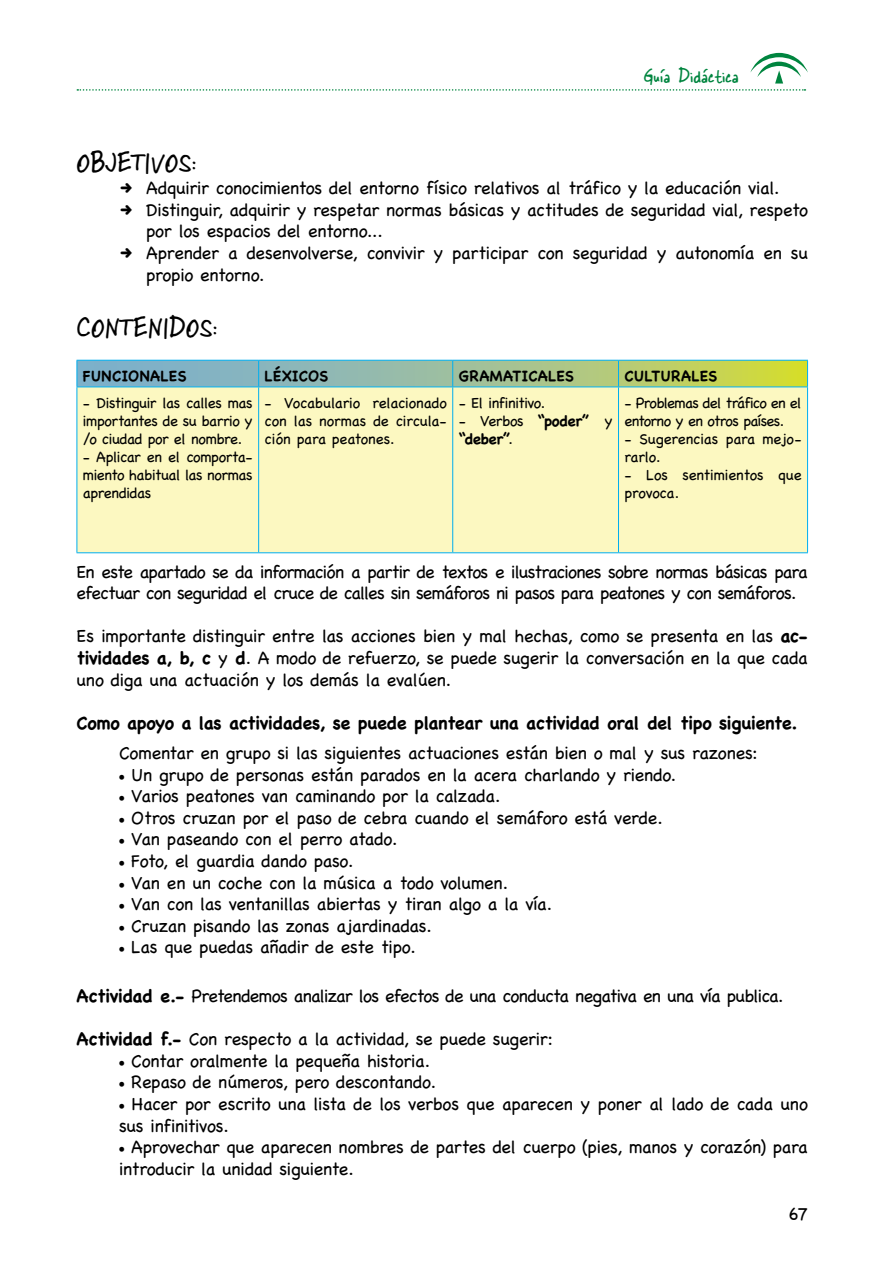
<style>
.page{position:relative;width:893px;height:1263px;background:#fff}
.page>*{position:absolute;margin:0;border:0;box-sizing:border-box;transform-origin:0 0}
.t1{font:30px "Skippy Sharpie";letter-spacing:-.005em;color:#000}
.t2{font:21px "Skippy Sharpie";color:#00853f}
.t3{font:18px/21.6px "Chalkboard";letter-spacing:-.025em;color:#000}
.t4{font:18px/21.6px "Chalkboard";letter-spacing:-.05em;color:#000}
.t5{font:18px "Chalkboard";letter-spacing:-.045em;color:#000}
.t6{font:700 18px "Chalkboard";letter-spacing:-.025em;color:#000}
.t7{font:15px/18px "Chalkboard";letter-spacing:-.025em;color:#000;text-align:justify}
.t8{font:700 15px/18px "Chalkboard";letter-spacing:.01em;color:#000}
.t9{font:15px/18px "Chalkboard";letter-spacing:-.05em;color:#000}
.s1{font-weight:400}
.s2{font-weight:700}
.s3{font-size:12px}
</style>
<div class="page">
<svg style="left:77px;top:53px;width:731px;height:38px"></svg>
<div style="left:78px;top:388px;width:729px;height:164px;background:#fcf8c1"></div>
<svg style="left:77px;top:360px;width:731px;height:27px;background:#98c09a"></svg>
<hr style="left:77px;top:387px;width:182px;height:1px;background:#00aeef">
<hr style="left:77px;top:387px;width:1px;height:165px;background:#00aeef">
<hr style="left:259px;top:387px;width:194px;height:1px;background:#00aeef">
<hr style="left:258px;top:387px;width:1px;height:165px;background:#00aeef">
<hr style="left:453px;top:387px;width:165px;height:1px;background:#00aeef">
<hr style="left:452px;top:387px;width:1px;height:165px;background:#00aeef">
<hr style="left:618px;top:387px;width:190px;height:1px;background:#00aeef">
<hr style="left:618px;top:387px;width:1px;height:165px;background:#00aeef">
<hr style="left:807px;top:387px;width:1px;height:165px;background:#00aeef">
<hr style="left:77px;top:552px;width:182px;height:1px;background:#00aeef">
<hr style="left:259px;top:552px;width:194px;height:1px;background:#00aeef">
<hr style="left:453px;top:552px;width:165px;height:1px;background:#00aeef">
<hr style="left:618px;top:552px;width:190px;height:1px;background:#00aeef">
<p class="t2" style="left:643px;top:59px;width:97px">Guía Didáctica</p>
<h1 class="t1" style="left:77px;top:138px;width:122px">OBJETIVOS:</h1>
<p class="t3" style="left:146px;top:177px;width:663px">Adquirir conocimientos del entorno físico relativos al tráfico y la educación vial.<br>Distinguir, adquirir y respetar normas básicas y actitudes de seguridad vial, respeto por los espacios del entorno...<br>Aprender a desenvolverse, convivir y participar con seguridad y autonomía en su propio entorno.</p>
<h1 class="t1" style="left:77px;top:304px;width:142px">conte nidos :</h1>
<p class="t8" style="left:83px;top:367px;width:105px">FUNCIONALES</p>
<p class="t8" style="left:265px;top:367px;width:65px">LÉXICOS</p>
<p class="t8" style="left:459px;top:367px;width:117px">GRAMATICALES</p>
<p class="t8" style="left:624px;top:367px;width:94px">CULTURALES</p>
<p class="t7" style="left:83px;top:393px;width:171px">- Distinguir las calles mas importantes de su barrio y /o ciudad por el nombre.</p>
<p class="t7" style="left:83px;top:447px;width:171px">- Aplicar en el comporta&shy;miento habitual las normas aprendidas</p>
<p class="t9" style="left:624px;top:393px;width:178px">- Problemas del tráfico en el entorno y en otros países.</p>
<p class="t7" style="left:624px;top:429px;width:179px">- Sugerencias para mejo&shy;rarlo.</p>
<p class="t7" style="left:624px;top:465px;width:179px">- Los sentimientos que provoca.</p>
<p class="t7" style="left:265px;top:393px;width:184px">- Vocabulario relacionado con las normas de circula&shy;ción para peatones.</p>
<p class="t7" style="left:459px;top:393px;width:88px">- El infinitivo.</p>
<p class="t8" style="left:459px;top:411px;width:155px"><span class="s1">- Verbos</span> “poder” <span class="s1">y </span>“deber”<span class="s1">.</span></p>
<p class="t4" style="left:77px;top:561px;width:733px">En este apartado se da información a partir de textos e ilustraciones sobre normas básicas para efectuar con seguridad el cruce de calles sin semáforos ni pasos para peatones y con semáforos.</p>
<p class="t3" style="left:77px;top:625px;width:733px;text-align:justify">Es importante distinguir entre las acciones bien y mal hechas, como se presenta en las <span class="s2">ac&shy;tividades a, b, c</span> y <span class="s2">d</span>. A modo de refuerzo, se puede sugerir la conversación en la que cada uno diga una actuación y los demás la evalúen.</p>
<p class="t6" style="left:77px;top:712px;width:723px">Como apoyo a las actividades, se puede plantear una actividad oral del tipo siguiente.</p>
<p class="t3" style="left:119px;top:742px;width:640px">Comentar en grupo si las siguientes actuaciones están bien o mal y sus razones:</p>
<p class="t3" style="left:119px;top:763px;width:559px"><span class="s3">•</span> Un grupo de personas están parados en la acera charlando y riendo.</p>
<p class="t3" style="left:119px;top:785px;width:383px"><span class="s3">•</span> Varios peatones van caminando por la calzada.</p>
<p class="t3" style="left:119px;top:807px;width:545px"><span class="s3">•</span> Otros cruzan por el paso de cebra cuando el semáforo está verde.</p>
<p class="t3" style="left:119px;top:828px;width:280px"><span class="s3">•</span> Van paseando con el perro atado.</p>
<p class="t3" style="left:119px;top:850px;width:236px"><span class="s3">•</span> Foto, el guardia dando paso.</p>
<p class="t3" style="left:119px;top:871px;width:390px"><span class="s3">•</span> Van en un coche con la música a todo volumen.</p>
<p class="t3" style="left:119px;top:893px;width:435px"><span class="s3">•</span> Van con las ventanillas abiertas y tiran algo a la vía.</p>
<p class="t3" style="left:119px;top:915px;width:314px"><span class="s3">•</span> Cruzan pisando las zonas ajardinadas.</p>
<p class="t3" style="left:119px;top:936px;width:298px"><span class="s3">•</span> Las que puedas añadir de este tipo.</p>
<p class="t5" style="left:77px;top:985px;width:708px"><span class="s2">Actividad e.-</span> Pretendemos analizar los efectos de una conducta negativa en una vía publica.</p>
<p class="t3" style="left:77px;top:1028px;width:478px"><span class="s2">Actividad f.-</span> Con respecto a la actividad, se puede sugerir:</p>
<p class="t3" style="left:119px;top:1050px;width:312px"><span class="s3">•</span> Contar oralmente la pequeña historia.</p>
<p class="t3" style="left:119px;top:1071px;width:319px"><span class="s3">•</span> Repaso de números, pero descontando.</p>
<p class="t3" style="left:119px;top:1093px;width:690px"><span class="s3">•</span> Hacer por escrito una lista de los verbos que aparecen y poner al lado de cada uno sus infinitivos.</p>
<p class="t3" style="left:119px;top:1136px;width:690px"><span class="s3">•</span> Aprovechar que aparecen nombres de partes del cuerpo (pies, manos y corazón) para introducir la unidad siguiente.</p>
<p class="t3" style="left:788px;top:1202px;width:21px">67</p>
</div>
